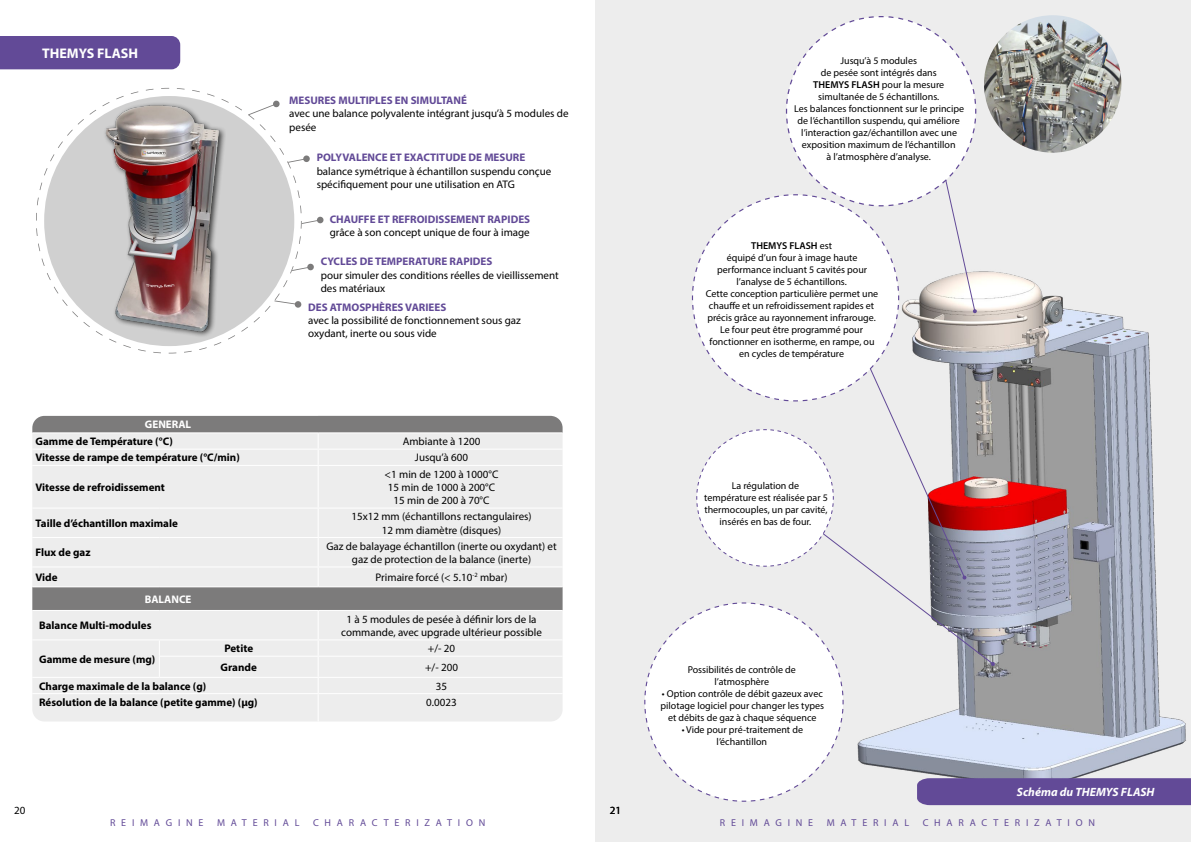
<style>
.page{position:relative;width:1191px;height:842px;background:#fff}
.page>*{position:absolute;margin:0;border:0;box-sizing:border-box;transform-origin:0 0}
.t1{font:700 14px "Myriad Pro";color:#fff}
.t2{font:italic 700 12px "Myriad Pro";color:#fff}
.t3{font:11px/13.2px "Myriad Pro";color:#000}
.t4{font:700 11px "Myriad Pro";color:#000}
.t5{font:700 11px "Myriad Pro";color:#624a97}
.t6{font:700 11px "Myriad Pro";color:#fff}
.t7{font:10px/12px "Myriad Pro";color:#000;text-align:center}
.t8{font:10px "Myriad Pro";letter-spacing:.58em;color:#624a97}
.s1{font-weight:600}
</style>
<div class="page">
<div style="left:0;top:36px;width:180px;height:33px;background:#624a97"></div>
<svg style="left:36px;top:88px;width:266px;height:265px"></svg>
<div style="left:102px;top:102px;width:124px;height:236px;background:#000;opacity:.75"></div>
<img style="left:84px;top:98px;width:157px;height:234px">
<svg style="left:288px;top:155px;width:22px;height:8px"></svg>
<svg style="left:302px;top:216px;width:22px;height:8px"></svg>
<svg style="left:274px;top:300px;width:24px;height:5px"></svg>
<div style="left:294px;top:301px;width:7px;height:7px;background:#7c7b7b;border-radius:3px"></div>
<svg style="left:292px;top:263px;width:22px;height:8px"></svg>
<div style="left:595px;top:0;width:596px;height:842px;background:#ededed"></div>
<svg style="left:644px;top:602px;width:102px;height:200px"></svg>
<img style="left:984px;top:15px;width:137px;height:138px;border-radius:69px">
<img style="left:746px;top:271px;width:445px;height:535px">
<svg style="left:753px;top:480px;width:241px;height:185px"></svg>
<svg style="left:990px;top:662px;width:5px;height:4px"></svg>
<svg style="left:791px;top:402px;width:174px;height:177px"></svg>
<svg style="left:962px;top:575px;width:4px;height:5px"></svg>
<svg style="left:696px;top:429px;width:138px;height:138px"></svg>
<svg style="left:691px;top:16px;width:286px;height:386px"></svg>
<div style="left:917px;top:778px;width:274px;height:27px;background:#624a97"></div>
<div style="left:32px;top:417px;width:530px;height:15px;background:#7c7b7b"></div>
<svg style="left:32px;top:433px;width:530px;height:288px;background:#e3e3e3"></svg>
<hr style="left:318px;top:416px;width:244px;height:1px;background:#7c7b7b">
<hr style="left:32px;top:449px;width:127px;height:1px;background:#fff">
<hr style="left:159px;top:449px;width:159px;height:1px;background:#fff">
<hr style="left:32px;top:465px;width:127px;height:1px;background:#fff">
<hr style="left:159px;top:465px;width:159px;height:1px;background:#fff">
<hr style="left:318px;top:466px;width:1px;height:42px;background:#fff">
<svg style="left:318px;top:509px;width:1px;height:77px"></svg>
<hr style="left:318px;top:449px;width:244px;height:1px;background:#fff">
<svg style="left:318px;top:433px;width:1px;height:32px"></svg>
<hr style="left:318px;top:465px;width:244px;height:1px;background:#fff">
<hr style="left:318px;top:508px;width:244px;height:1px;background:#fff">
<hr style="left:318px;top:537px;width:244px;height:1px;background:#fff">
<hr style="left:318px;top:566px;width:244px;height:1px;background:#fff">
<hr style="left:318px;top:586px;width:244px;height:1px;background:#fff">
<hr style="left:318px;top:610px;width:244px;height:1px;background:#fff">
<hr style="left:318px;top:639px;width:244px;height:1px;background:#fff">
<hr style="left:318px;top:656px;width:244px;height:1px;background:#fff">
<hr style="left:318px;top:677px;width:244px;height:1px;background:#fff">
<hr style="left:318px;top:693px;width:244px;height:1px;background:#fff">
<hr style="left:32px;top:677px;width:127px;height:1px;background:#fff">
<hr style="left:32px;top:693px;width:127px;height:1px;background:#fff">
<hr style="left:159px;top:693px;width:159px;height:1px;background:#fff">
<hr style="left:32px;top:508px;width:127px;height:1px;background:#fff">
<hr style="left:159px;top:508px;width:159px;height:1px;background:#fff">
<hr style="left:32px;top:537px;width:127px;height:1px;background:#fff">
<hr style="left:159px;top:537px;width:159px;height:1px;background:#fff">
<hr style="left:32px;top:566px;width:127px;height:1px;background:#fff">
<hr style="left:159px;top:566px;width:159px;height:1px;background:#fff">
<hr style="left:32px;top:586px;width:127px;height:1px;background:#fff">
<hr style="left:159px;top:586px;width:159px;height:1px;background:#fff">
<hr style="left:32px;top:610px;width:127px;height:1px;background:#fff">
<hr style="left:159px;top:610px;width:159px;height:1px;background:#fff">
<hr style="left:32px;top:639px;width:127px;height:1px;background:#fff">
<hr style="left:159px;top:639px;width:159px;height:1px;background:#fff">
<hr style="left:159px;top:656px;width:159px;height:1px;background:#fff">
<svg style="left:159px;top:640px;width:1px;height:37px"></svg>
<svg style="left:318px;top:611px;width:1px;height:110px"></svg>
<hr style="left:159px;top:677px;width:159px;height:1px;background:#fff">
<h1 class="t1" style="left:42px;top:44px;width:98px">THEMYS FLASH</h1>
<p class="t5" style="left:289px;top:93px;width:179px">MESURES MULTIPLES EN SIMULTANÉ</p>
<p class="t3" style="left:289px;top:107px;width:281px">avec une balance polyvalente intégrant jusqu’à 5 modules de pesée</p>
<p class="t5" style="left:317px;top:150px;width:210px">POLYVALENCE ET EXACTITUDE DE MESURE</p>
<p class="t3" style="left:317px;top:164px;width:236px">balance symétrique à échantillon suspendu conçue spécifiquement pour une utilisation en ATG</p>
<p class="t5" style="left:330px;top:212px;width:202px">CHAUFFE ET REFROIDISSEMENT RAPIDES</p>
<p class="t3" style="left:330px;top:225px;width:202px">grâce à son concept unique de four à image</p>
<p class="t5" style="left:321px;top:254px;width:173px">CYCLES DE TEMPERATURE RAPIDES</p>
<p class="t3" style="left:321px;top:268px;width:239px">pour simuler des conditions réelles de vieillissement des matériaux</p>
<p class="t5" style="left:308px;top:300px;width:140px">DES ATMOSPHÈRES VARIEES</p>
<p class="t3" style="left:308px;top:314px;width:214px">avec la possibilité de fonctionnement sous gaz oxydant, inerte ou sous vide</p>
<p class="t6" style="left:145px;top:417px;width:48px">GENERAL</p>
<p class="t4" style="left:36px;top:434px;width:139px">Gamme de Température (°C)</p>
<p class="t3" style="left:403px;top:435px;width:79px">Ambiante à 1200</p>
<p class="t4" style="left:36px;top:450px;width:206px">Vitesse de rampe de température (°C/min)</p>
<p class="t3" style="left:415px;top:451px;width:55px">Jusqu’à 600</p>
<p class="t4" style="left:36px;top:480px;width:131px">Vitesse de refroidissement</p>
<p class="t3" style="left:385px;top:467px;width:115px;text-align:center">&lt;1 min de 1200 à 1000°C<br>15 min de 1000 à 200°C<br>15 min de 200 à 70°C</p>
<p class="t4" style="left:36px;top:516px;width:144px">Taille d’échantillon maximale</p>
<p class="t3" style="left:351px;top:510px;width:182px;text-align:center">15x12 mm (échantillons rectangulaires)<br>12 mm diamètre (disques)</p>
<p class="t4" style="left:36px;top:545px;width:56px">Flux de gaz</p>
<p class="t3" style="left:326px;top:539px;width:232px;text-align:center">Gaz de balayage échantillon (inerte ou oxydant) et gaz de protection de la balance (inerte)</p>
<p class="t4" style="left:36px;top:570px;width:24px">Vide</p>
<p class="t3" style="left:375px;top:570px;width:133px">Primaire forcé (&lt; 5.10<sup>-2</sup> mbar)</p>
<p class="t6" style="left:145px;top:592px;width:48px">BALANCE</p>
<p class="t4" style="left:39px;top:618px;width:114px">Balance Multi-modules</p>
<p class="t3" style="left:341px;top:612px;width:202px;text-align:center">1 à 5 modules de pesée à définir lors de la commande, avec upgrade ultérieur possible</p>
<p class="t4" style="left:39px;top:652px;width:118px">Gamme de mesure (mg)</p>
<p class="t4" style="left:224px;top:641px;width:30px">Petite</p>
<p class="t3" style="left:428px;top:642px;width:29px">+/- 20</p>
<p class="t4" style="left:221px;top:660px;width:38px">Grande</p>
<p class="t3" style="left:425px;top:660px;width:34px">+/- 200</p>
<p class="t4" style="left:39px;top:679px;width:169px">Charge maximale de la balance (g)</p>
<p class="t3" style="left:436px;top:679px;width:13px">35</p>
<p class="t4" style="left:39px;top:695px;width:220px">Résolution de la balance (petite gamme) (µg)</p>
<p class="t3" style="left:426px;top:695px;width:32px">0.0023</p>
<p class="t3" style="left:14px;top:804px;width:13px">20</p>
<p class="t8" style="left:110px;top:817px;width:95px">REIMAGINE</p>
<p class="t8" style="left:217px;top:817px;width:84px">MATERIAL</p>
<p class="t8" style="left:313px;top:817px;width:174px">CHARACTERIZATION</p>
<p class="t3" style="left:609px;top:804px;width:13px">21</p>
<p class="t7" style="left:794px;top:54px;width:171px">Jusqu’à 5 modules<br>de pesée sont intégrés dans<br><span class="s1">THEMYS FLASH</span> pour la mesure simultanée de 5 échantillons.<br>Les balances fonctionnent sur le principe de l’échantillon suspendu, qui améliore l’interaction gaz/échantillon avec une exposition maximum de l’échantillon<br>à l’atmosphère d’analyse.</p>
<p class="t7" style="left:706px;top:240px;width:174px"><span class="s1">THEMYS FLASH</span> est<br>équipé d’un four à image haute performance incluant 5 cavités pour l’analyse de 5 échantillons.<br>Cette conception particulière permet une chauffe et un refroidissement rapides et précis grâce au rayonnement infrarouge.<br>Le four peut être programmé pour fonctionner en isotherme, en rampe, ou en cycles de température</p>
<p class="t7" style="left:704px;top:479px;width:125px">La régulation de<br>température est réalisée par 5 thermocouples, un par cavité, insérés en bas de four.</p>
<p class="t7" style="left:687px;top:663px;width:110px">Possibilités de contrôle de l’atmosphère</p>
<p class="t7" style="left:660px;top:687px;width:165px">• Option contrôle de débit gazeux avec pilotage logiciel pour changer les types et débits de gaz à chaque séquence</p>
<p class="t7" style="left:681px;top:723px;width:123px">• Vide pour pré-traitement de l’échantillon</p>
<p class="t2" style="left:1017px;top:784px;width:139px">Schéma du THEMYS FLASH</p>
<p class="t8" style="left:720px;top:817px;width:95px">REIMAGINE</p>
<p class="t8" style="left:826px;top:817px;width:84px">MATERIAL</p>
<p class="t8" style="left:922px;top:817px;width:174px">CHARACTERIZATION</p>
</div>
